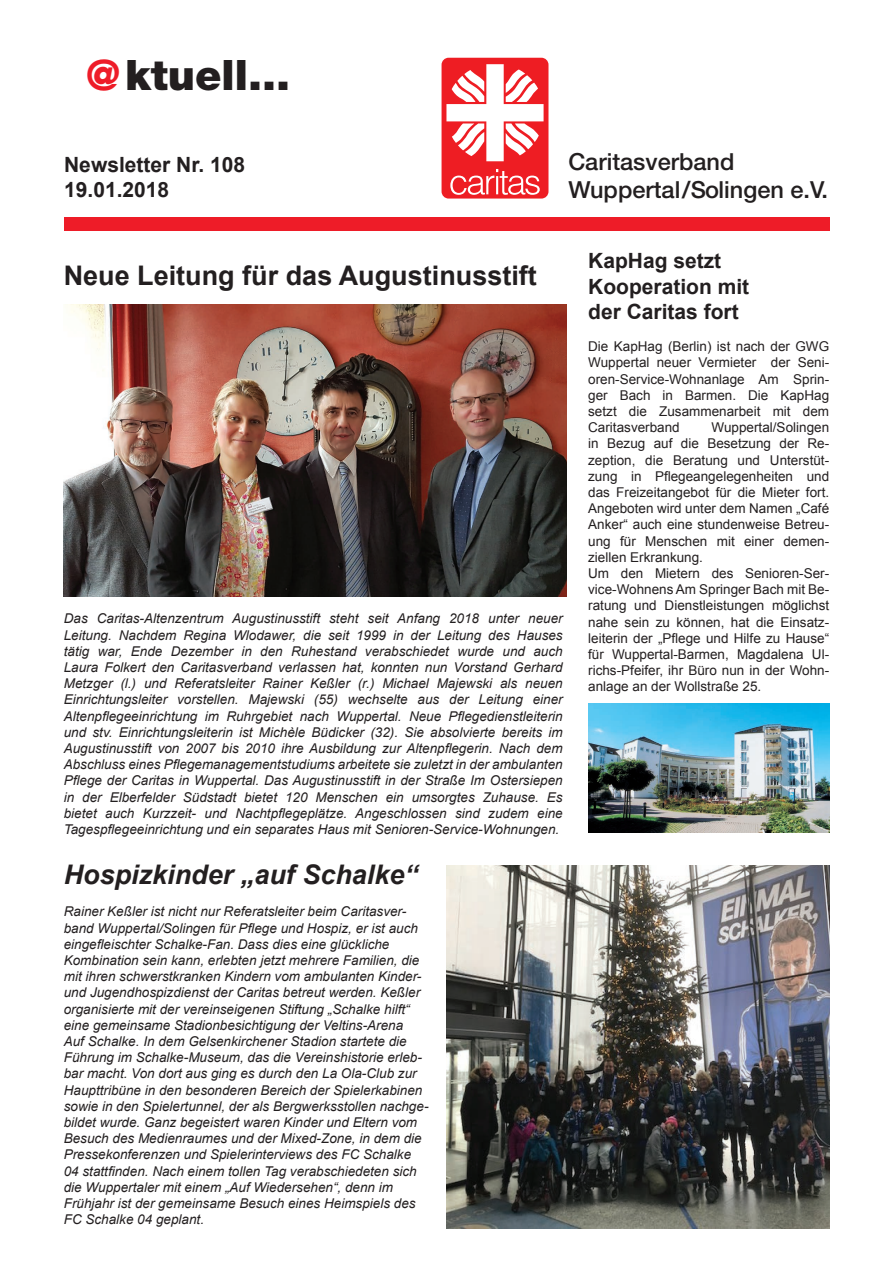
<style>
.page{position:relative;width:893px;height:1263px;background:#fff}
.page>*{position:absolute;margin:0;border:0;box-sizing:border-box;transform-origin:0 0}
.t1{font:900 42px "Helvetica Neue LT Pro";color:#231f20}
.t2{font:700 27px "Arial";color:#231f20}
.t3{font:italic 700 27px "Arial";color:#231f20}
.t4{font:500 23.55px/28.2px "Helvetica Neue";color:#231f20}
.t5{font:700 21px/25.2px "Arial";color:#231f20}
.t6{font:italic 13.5px/16.2px "Arial";color:#231f20;text-align:justify}
.t7{font:13.5px/16.2px "Arial";color:#231f20;text-align:justify}
.s1{color:#ee1c28}
</style>
<div class="page">
<div style="left:64px;top:218px;width:766px;height:13px;background:#ee1c28"></div>
<div style="left:442px;top:58px;width:106px;height:141px;background:#ee1d23;border-radius:7px"></div>
<svg style="left:450px;top:169px;width:90px;height:26px"></svg>
<svg style="left:446px;top:64px;width:98px;height:97px"></svg>
<img style="left:64px;top:304px;width:503px;height:293px">
<img style="left:446px;top:865px;width:383px;height:364px">
<img style="left:588px;top:704px;width:241px;height:128px">
<h1 class="t1" style="left:86px;top:50px;width:205px"><span class="s1">@</span>ktuell...</h1>
<h3 class="t5" style="left:64px;top:153px;width:182px">Newsletter Nr. 108<br>19.01.2018</h3>
<h3 class="t4" style="left:568px;top:147px;width:261px">Caritasverband<br>Wuppertal/Solingen e.V.</h3>
<h2 class="t2" style="left:64px;top:257px;width:475px">Neue Leitung für das Augustinusstift</h2>
<p class="t6" style="left:64px;top:611px;width:500px">Das Caritas-Altenzentrum Augustinusstift steht seit Anfang 2018 unter neuer Leitung. Nachdem Regina Wlodawer, die seit 1999 in der Leitung des Hauses tätig war, Ende Dezember in den Ruhestand verabschiedet wurde und auch Laura Folkert den Caritasverband verlassen hat, konnten nun Vorstand Gerhard Metzger (l.) und Referatsleiter Rainer Keßler (r.) Michael Majewski als neuen Einrichtungsleiter vorstellen. Majewski (55) wechselte aus der Leitung einer Altenpflegeeinrichtung im Ruhrgebiet nach Wuppertal. Neue Pflegedienstleiterin und stv. Einrichtungsleiterin ist Michèle Büdicker (32). Sie absolvierte bereits im Augustinusstift von 2007 bis 2010 ihre Ausbildung zur Altenpflegerin. Nach dem Abschluss eines Pflegemanagementstudiums arbeitete sie zuletzt in der ambulanten Pflege der Caritas in Wuppertal. Das Augustinusstift in der Straße Im Ostersiepen in der Elberfelder Südstadt bietet 120 Menschen ein umsorgtes Zuhause. Es bietet auch Kurzzeit- und Nachtpflegeplätze. Angeschlossen sind zudem eine Tagespflegeeinrichtung und ein separates Haus mit Senioren-Service-Wohnungen.</p>
<h2 class="t3" style="left:64px;top:856px;width:356px">Hospizkinder „auf Schalke“</h2>
<p class="t6" style="left:64px;top:904px;width:366px;text-align:left">Rainer Keßler ist nicht nur Referatsleiter beim Caritasver&shy;band Wuppertal/Solingen für Pflege und Hospiz, er ist auch eingefleischter Schalke-Fan. Dass dies eine glückliche Kombination sein kann, erlebten jetzt mehrere Familien, die mit ihren schwerstkranken Kindern vom ambulanten Kinder&shy;und Jugendhospizdienst der Caritas betreut werden. Keßler organisierte mit der vereinseigenen Stiftung „Schalke hilft“ eine gemeinsame Stadionbesichtigung der Veltins-Arena<br>Auf Schalke. In dem Gelsenkirchener Stadion startete die Führung im Schalke-Museum, das die Vereinshistorie erleb&shy;bar macht. Von dort aus ging es durch den La Ola-Club zur Haupttribüne in den besonderen Bereich der Spielerkabinen sowie in den Spielertunnel, der als Bergwerksstollen nachge&shy;bildet wurde. Ganz begeistert waren Kinder und Eltern vom Besuch des Medienraumes und der Mixed-Zone, in dem die Pressekonferenzen und Spielerinterviews des FC Schalke 04 stattfinden. Nach einem tollen Tag verabschiedeten sich die Wuppertaler mit einem „Auf Wiedersehen“, denn im Frühjahr ist der gemeinsame Besuch eines Heimspiels des FC Schalke 04 geplant.</p>
<h3 class="t5" style="left:588px;top:249px;width:163px">KapHag setzt<br>Kooperation mit der Caritas fort</h3>
<p class="t7" style="left:588px;top:338px;width:242px">Die KapHag (Berlin) ist nach der GWG Wuppertal neuer Vermieter der Seni&shy;oren-Service-Wohnanlage Am Sprin&shy;ger Bach in Barmen. Die KapHag setzt die Zusammenarbeit mit dem Caritasverband</p>
<p class="t7" style="left:588px;top:419px;width:242px;text-align:left;text-indent:123px">Wuppertal/Solingen in Bezug auf die Besetzung der Re&shy;zeption, die Beratung und Unterstüt&shy;zung in Pflegeangelegenheiten und das Freizeitangebot für die Mieter fort.<br>Angeboten wird unter dem Namen „Café Anker“ auch eine stundenweise Betreu&shy;ung für Menschen mit einer demen&shy;ziellen Erkrankung.<br>Um den Mietern des Senioren-Ser&shy;vice-Wohnens Am Springer Bach mit Be&shy;ratung und Dienstleistungen möglichst nahe sein zu können, hat die Einsatz&shy;leiterin der „Pflege und Hilfe zu Hause“ für Wuppertal-Barmen, Magdalena Ul&shy;richs-Pfeifer, ihr Büro nun in der Wohn&shy;anlage an der Wollstraße 25.</p>
</div>
